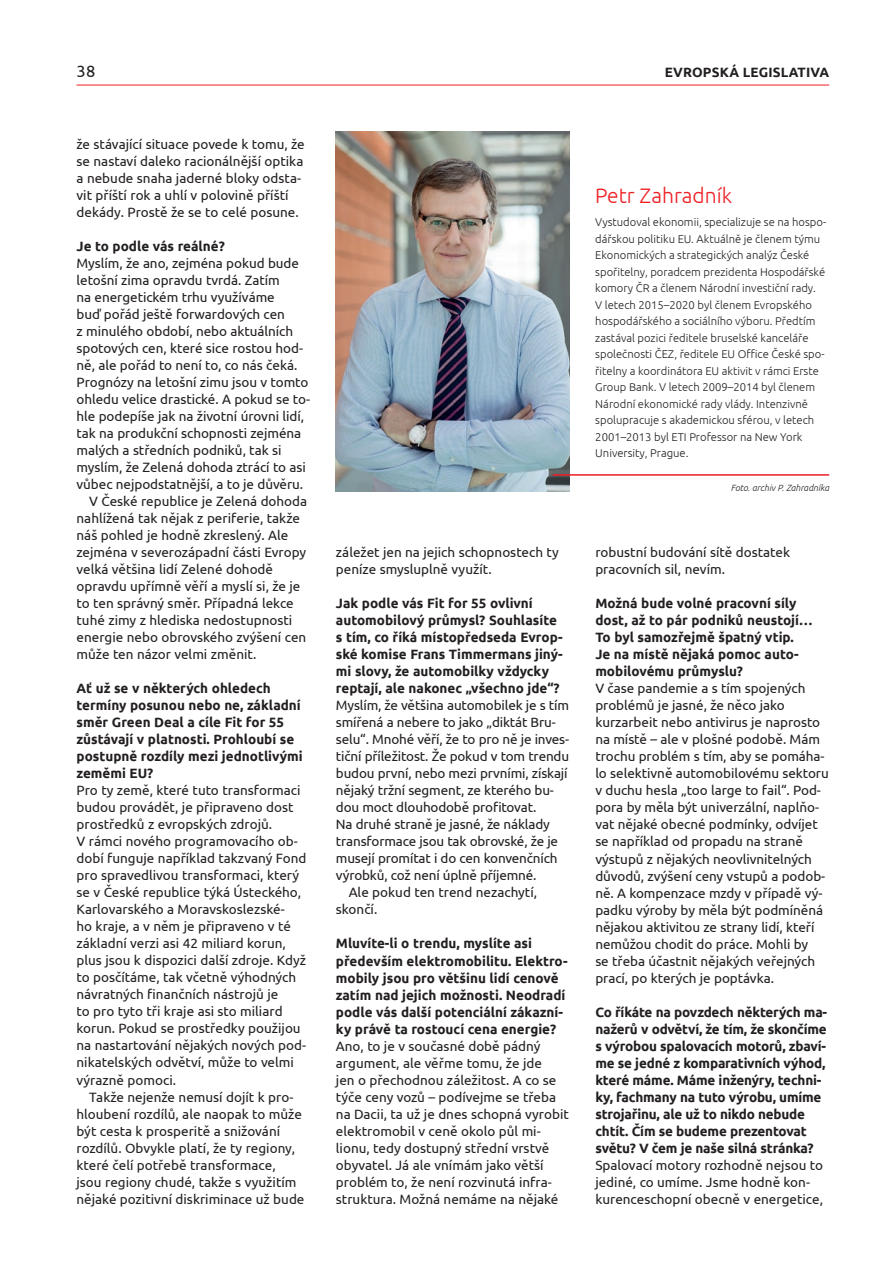
<style>
.page{position:relative;width:893px;height:1263px;background:#fff}
.page>*{position:absolute;margin:0;border:0;box-sizing:border-box;transform-origin:0 0}
.t1{font:300 21px "Ubuntu";color:#ee1d23}
.t2{font:16.5px "Ubuntu";color:#231f20}
.t3{font:13.5px/17px "Ubuntu";color:#231f20}
.t4{font:700 13.5px/17px "Ubuntu";color:#231f20}
.t5{font:300 11.25px/16.5px "Ubuntu";color:#231f20}
.t6{font:italic 300 9px "Ubuntu";color:#231f20}
</style>
<div class="page">
<hr style="left:77px;top:85px;width:752px;height:1px;background:#ee1d23">
<img style="left:336px;top:132px;width:234px;height:359px">
<hr style="left:553px;top:474px;width:276px;height:2px;background:#ee1d23">
<p class="t2" style="left:77px;top:61px;width:20px">38</p>
<p class="t4" style="left:665px;top:63px;width:166px">EVROPSKÁ LEGISLATIVA</p>
<p class="t3" style="left:77px;top:135px;width:230px">že stávající situace povede k tomu, že se nastaví daleko racionálnější optika a nebude snaha jaderné bloky odsta&shy;vit příští rok a uhlí v polovině příští dekády. Prostě že se to celé posune.</p>
<p class="t4" style="left:77px;top:237px;width:150px">Je to podle vás reálné?</p>
<p class="t3" style="left:77px;top:254px;width:224px">Myslím, že ano, zejména pokud bude</p>
<p class="t3" style="left:77px;top:271px;width:205px">letošní zima opravdu tvrdá. Zatím</p>
<p class="t3" style="left:77px;top:288px;width:200px">na energetickém trhu využíváme</p>
<p class="t3" style="left:77px;top:305px;width:210px">buď pořád ještě forwardových cen</p>
<p class="t3" style="left:77px;top:322px;width:218px">z minulého období, nebo aktuálních</p>
<p class="t3" style="left:77px;top:339px;width:228px">spotových cen, které sice rostou hod-</p>
<p class="t3" style="left:77px;top:356px;width:222px">ně, ale pořád to není to, co nás čeká.</p>
<p class="t3" style="left:77px;top:373px;width:233px">Prognózy na letošní zimu jsou v tomto</p>
<p class="t3" style="left:77px;top:390px;width:235px">ohledu velice drastické. A pokud se to-</p>
<p class="t3" style="left:77px;top:407px;width:229px">hle podepíše jak na životní úrovni lidí,</p>
<p class="t3" style="left:77px;top:424px;width:226px">tak na produkční schopnosti zejména</p>
<p class="t3" style="left:77px;top:441px;width:206px">malých a středních podniků, tak si</p>
<p class="t3" style="left:77px;top:458px;width:231px">myslím, že Zelená dohoda ztrácí to asi</p>
<p class="t3" style="left:77px;top:475px;width:228px">vůbec nejpodstatnější, a to je důvěru.</p>
<p class="t3" style="left:89px;top:492px;width:219px">V České republice je Zelená dohoda</p>
<p class="t3" style="left:77px;top:509px;width:225px">nahlížená tak nějak z periferie, takže</p>
<p class="t3" style="left:77px;top:526px;width:213px">náš pohled je hodně zkreslený. Ale</p>
<p class="t3" style="left:77px;top:543px;width:231px">zejména v severozápadní části Evropy</p>
<p class="t3" style="left:77px;top:560px;width:198px">velká většina lidí Zelené dohodě</p>
<p class="t3" style="left:77px;top:577px;width:225px">opravdu upřímně věří a myslí si, že je</p>
<p class="t3" style="left:77px;top:594px;width:219px">to ten správný směr. Případná lekce</p>
<p class="t3" style="left:77px;top:611px;width:217px">tuhé zimy z hlediska nedostupnosti</p>
<p class="t3" style="left:77px;top:628px;width:231px">energie nebo obrovského zvýšení cen</p>
<p class="t3" style="left:77px;top:645px;width:181px">může ten názor velmi změnit.</p>
<p class="t4" style="left:77px;top:680px;width:228px">Ať už se v některých ohledech termíny posunou nebo ne, základní směr Green Deal a cíle Fit for 55 zůstávají v platnosti. Prohloubí se postupně rozdíly mezi jednotlivými zeměmi EU?</p>
<p class="t3" style="left:77px;top:782px;width:231px">Pro ty země, které tuto transformaci budou provádět, je připraveno dost prostředků z evropských zdrojů.<br>V rámci nového programovacího ob&shy;dobí funguje například takzvaný Fond pro spravedlivou transformaci, který se v České republice týká Ústeckého, Karlovarského a Moravskoslezské-<br>ho kraje, a v něm je připraveno v té základní verzi asi 42 miliard korun, plus jsou k dispozici další zdroje. Když to posčítáme, tak včetně výhodných návratných finančních nástrojů je<br>to pro tyto tři kraje asi sto miliard korun. Pokud se prostředky použijou na nastartování nějakých nových pod&shy;nikatelských odvětví, může to velmi výrazně pomoci.</p>
<p class="t3" style="left:77px;top:1088px;width:229px;text-indent:13px">Takže nejenže nemusí dojít k pro&shy;hloubení rozdílů, ale naopak to může být cesta k prosperitě a snižování rozdílů. Obvykle platí, že ty regiony, které čelí potřebě transformace,<br>jsou regiony chudé, takže s využitím nějaké pozitivní diskriminace už bude</p>
<p class="t3" style="left:336px;top:543px;width:224px">záležet jen na jejich schopnostech ty peníze smysluplně využít.</p>
<p class="t4" style="left:336px;top:595px;width:228px">Jak podle vás Fit for 55 ovlivní automobilový průmysl? Souhlasíte s tím, co říká místopředseda Evrop&shy;ské komise Frans Timmermans jiný&shy;mi slovy, že automobilky vždycky reptají, ale nakonec „všechno jde“?</p>
<p class="t3" style="left:336px;top:697px;width:235px">Myslím, že většina automobilek je s tím</p>
<p class="t3" style="left:336px;top:714px;width:221px">smířená a nebere to jako „diktát Bru-</p>
<p class="t3" style="left:336px;top:731px;width:235px">selu“. Mnohé věří, že to pro ně je inves-</p>
<p class="t3" style="left:336px;top:748px;width:235px">tiční příležitost. Že pokud v tom trendu</p>
<p class="t3" style="left:336px;top:765px;width:233px">budou první, nebo mezi prvními, získají</p>
<p class="t3" style="left:336px;top:782px;width:220px">nějaký tržní segment, ze kterého bu-</p>
<p class="t3" style="left:336px;top:799px;width:202px">dou moct dlouhodobě profitovat.</p>
<p class="t3" style="left:336px;top:816px;width:215px">Na druhé straně je jasné, že náklady</p>
<p class="t3" style="left:336px;top:833px;width:224px">transformace jsou tak obrovské, že je</p>
<p class="t3" style="left:336px;top:850px;width:223px">musejí promítat i do cen konvenčních</p>
<p class="t3" style="left:336px;top:867px;width:202px">výrobků, což není úplně příjemné.</p>
<p class="t3" style="left:349px;top:884px;width:190px">Ale pokud ten trend nezachytí,</p>
<p class="t3" style="left:336px;top:901px;width:43px">skončí.</p>
<p class="t4" style="left:336px;top:935px;width:233px">Mluvíte‑li o trendu, myslíte asi především elektromobilitu. Elektro&shy;mobily jsou pro většinu lidí cenově zatím nad jejich možnosti. Neodradí podle vás další potenciální zákazní&shy;ky právě ta rostoucí cena energie?</p>
<p class="t3" style="left:336px;top:1037px;width:234px">Ano, to je v současné době pádný argument, ale věřme tomu, že jde<br>jen o přechodnou záležitost. A co se týče ceny vozů – podívejme se třeba na Dacii, ta už je dnes schopná vyrobit elektromobil v ceně okolo půl mi&shy;lionu, tedy dostupný střední vrstvě obyvatel. Já ale vnímám jako větší problém to, že není rozvinutá infra&shy;struktura. Možná nemáme na nějaké</p>
<h1 class="t1" style="left:595px;top:183px;width:138px">Petr Zahradník</h1>
<p class="t5" style="left:595px;top:214px;width:232px">Vystudoval ekonomii, specializuje se na hospo&shy;dářskou politiku EU. Aktuálně je členem týmu Ekonomických a strategických analýz České spořitelny, poradcem prezidenta Hospodářské komory ČR a členem Národní investiční rady.<br>V letech 2015–2020 byl členem Evropského hospodářského a sociálního výboru. Předtím zastával pozici ředitele bruselské kanceláře společnosti ČEZ, ředitele EU Office České spo&shy;řitelny a koordinátora EU aktivit v rámci Erste Group Bank. V letech 2009–2014 byl členem Národní ekonomické rady vlády. Intenzivně spolupracuje s akademickou sférou, v letech 2001–2013 byl ETI Professor na New York University, Prague.</p>
<p class="t6" style="left:731px;top:482px;width:100px">Foto. archiv P. Zahradníka</p>
<p class="t3" style="left:595px;top:544px;width:196px">robustní budování sítě dostatek pracovních sil, nevím.</p>
<p class="t4" style="left:595px;top:595px;width:219px">Možná bude volné pracovní síly dost, až to pár podniků neustojí…<br>To byl samozřejmě špatný vtip.<br>Je na místě nějaká pomoc auto&shy;mobilovému průmyslu?</p>
<p class="t3" style="left:595px;top:680px;width:235px">V čase pandemie a s tím spojených problémů je jasné, že něco jako kurzarbeit nebo antivirus je naprosto na místě – ale v plošné podobě. Mám trochu problém s tím, aby se pomáha&shy;lo selektivně automobilovému sektoru v duchu hesla „too large to fail“. Pod&shy;pora by měla být univerzální, naplňo&shy;vat nějaké obecné podmínky, odvíjet se například od propadu na straně výstupů z nějakých neovlivnitelných důvodů, zvýšení ceny vstupů a podob&shy;ně. A kompenzace mzdy v případě vý&shy;padku výroby by měla být podmíněná nějakou aktivitou ze strany lidí, kteří nemůžou chodit do práce. Mohli by<br>se třeba účastnit nějakých veřejných prací, po kterých je poptávka.</p>
<p class="t4" style="left:595px;top:1003px;width:233px">Co říkáte na povzdech některých ma&shy;nažerů v odvětví, že tím, že skončíme s výrobou spalovacích motorů, zbaví&shy;me se jedné z komparativních výhod, které máme. Máme inženýry, techni&shy;ky, fachmany na tuto výrobu, umíme strojařinu, ale už to nikdo nebude chtít. Čím se budeme prezentovat světu? V čem je naše silná stránka?</p>
<p class="t3" style="left:595px;top:1156px;width:229px">Spalovací motory rozhodně nejsou to jediné, co umíme. Jsme hodně kon&shy;kurenceschopní obecně v energetice,</p>
</div>
